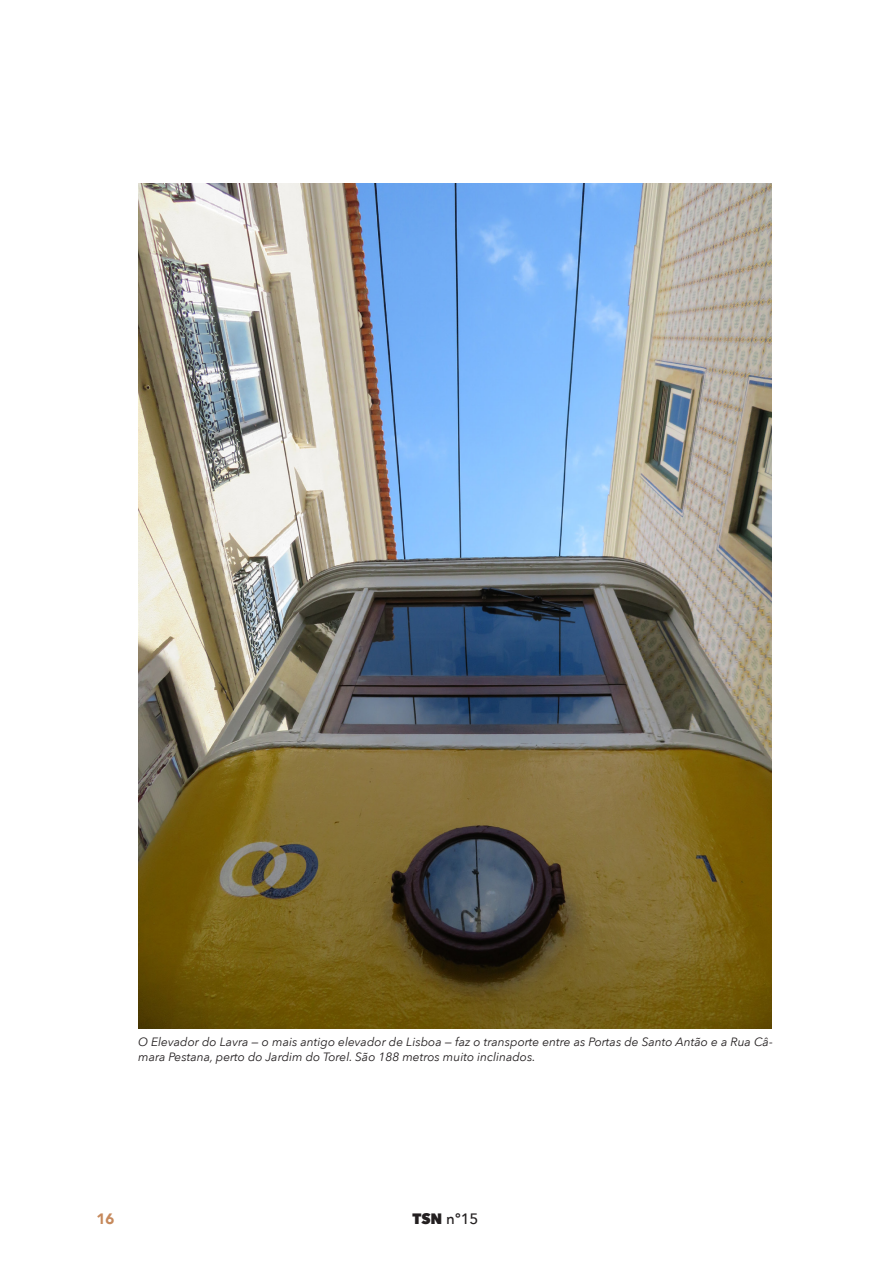
<style>
.page{position:relative;width:893px;height:1263px;background:#fff}
.page>*{position:absolute;margin:0;border:0;box-sizing:border-box;transform-origin:0 0}
.t1{font:500 15px "Avenir Next";color:#231f20}
.t2{font:900 15px "Avenir";color:#c6895c}
.t3{font:italic 12px/14.4px "Avenir Next";color:#231f20}
.s1{font-weight:800}
</style>
<div class="page">
<img style="left:138px;top:184px;width:634px;height:844px">
<p class="t3" style="left:138px;top:1034px;width:636px">O Elevador do Lavra — o mais antigo elevador de Lisboa — faz o transporte entre as Portas de Santo Antão e a Rua Câ&shy;mara Pestana, perto do Jardim do Torel. São 188 metros muito inclinados.</p>
<p class="t2" style="left:97px;top:1206px;width:19px">16</p>
<p class="t1" style="left:412px;top:1206px;width:68px"><span class="s1">TSN</span> nº15</p>
</div>
